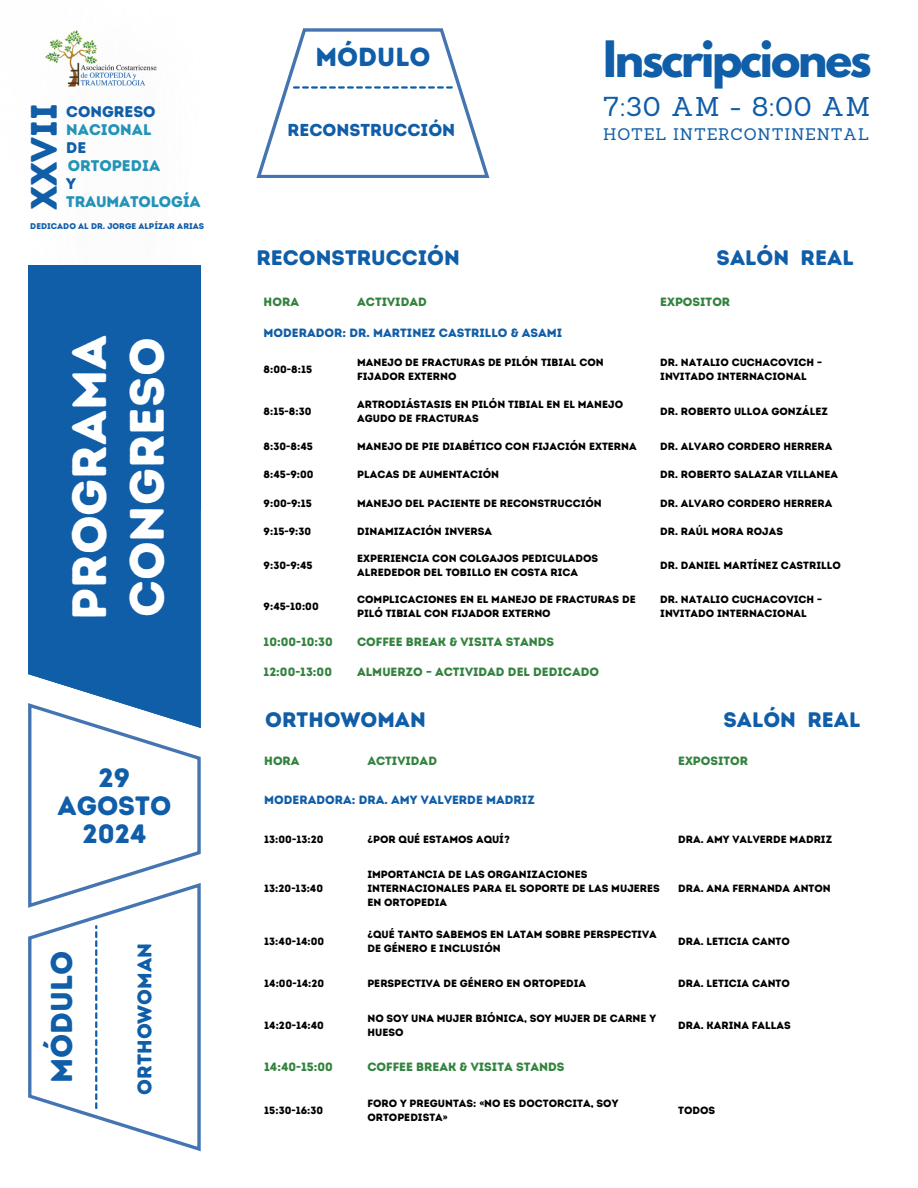
<style>
.page{position:relative;width:918px;height:1188px;background:#fff}
.page>*{position:absolute;margin:0;border:0;box-sizing:border-box;transform-origin:0 0}
.t1{font:48.3px/57.6px "Intro Rust Base";color:#fff}
.t2{font:700 44.4px "League Spartan";letter-spacing:-.05em;color:#105da8}
.t3{font:36.75px "Intro Rust Base";color:#105da8}
.t4{font:30.15px "Intro Rust Base";color:#105da8}
.t5{font:26.55px/28.2px "Intro Rust Base";color:#105da8;text-align:center}
.t6{font:26.4px "Sanchez";letter-spacing:.05em;color:#105da8}
.t7{font:26.25px "Intro Rust Base";color:#105da8}
.t8{font:21px "Intro Rust Base";color:#105da8}
.t9{font:19.8px "Intro Rust Base";color:#105da8}
.t10{font:17.25px "Intro Rust Base";color:#105da8}
.t11{font:16.35px "Sanchez";letter-spacing:.05em;color:#105da8}
.t12{font:15.45px "Intro Rust Base";color:#2393b7}
.t13{font:15.45px "Intro Rust Base";color:#105da8}
.t14{font:12px "Intro Rust Base";color:#34833f}
.t15{font:12px "Intro Rust Base";color:#105da8}
.t16{font:10.5px/14px "Intro Rust Base";color:#000}
.t17{font:8.25px "Intro Rust Base";color:#105ca8}
</style>
<div class="page">
<img style="left:44px;top:30px;width:113px;height:57px">
<svg style="left:28px;top:883px;width:172px;height:268px"></svg>
<svg style="left:95px;top:925px;width:2px;height:184px"></svg>
<svg style="left:29px;top:728px;width:172px;height:180px"></svg>
<svg style="left:28px;top:510px;width:172px;height:218px;background:#2b6fb2"></svg>
<div style="left:28px;top:265px;width:173px;height:245px;background:#105da8"></div>
<svg style="left:256px;top:28px;width:233px;height:150px"></svg>
<p class="t3" style="left:22px;top:210px;width:109px;rotate:-90deg">XXVII</p>
<p class="t13" style="left:66px;top:102px;width:91px">CONGRESO</p>
<p class="t12" style="left:66px;top:120px;width:87px">NACIONAL</p>
<h3 class="t13" style="left:66px;top:138px;width:22px">DE</h3>
<p class="t12" style="left:68px;top:157px;width:94px">ORTOPEDIA</p>
<p class="t13" style="left:66px;top:175px;width:11px">Y</p>
<p class="t12" style="left:66px;top:193px;width:136px">TRAUMATOLOGÍA</p>
<p class="t17" style="left:30px;top:221px;width:175px">DEDICADO AL DR. JORGE ALPÍZAR ARIAS</p>
<p class="t1" style="left:61px;top:620px;width:286px;rotate:-90deg">PROGRAMA<br>CONGRESO</p>
<p class="t5" style="left:57px;top:764px;width:115px">29<br>AGOSTO<br>2024</p>
<p class="t4" style="left:43px;top:1083px;width:134px;rotate:-90deg">MÓDULO</p>
<p class="t9" style="left:133px;top:1095px;width:153px;rotate:-90deg">ORTHOWOMAN</p>
<p class="t7" style="left:315px;top:42px;width:117px">MÓDULO</p>
<p class="t10" style="left:288px;top:119px;width:169px">RECONSTRUCCIÓN</p>
<p class="t8" style="left:256px;top:245px;width:205px">RECONSTRUCCIÓN</p>
<p class="t2" style="left:603px;top:37px;width:270px">Inscripciones</p>
<p class="t6" style="left:603px;top:89px;width:268px">7:30 AM - 8:00 AM</p>
<p class="t11" style="left:603px;top:124px;width:267px">HOTEL INTERCONTINENTAL</p>
<p class="t8" style="left:717px;top:245px;width:139px">SALÓN REAL</p>
<p class="t14" style="left:264px;top:295px;width:37px">HORA</p>
<h1 class="t14" style="left:357px;top:295px;width:71px">ACTIVIDAD</h1>
<h5 class="t14" style="left:660px;top:295px;width:72px">EXPOSITOR</h5>
<h4 class="t15" style="left:264px;top:325px;width:300px">MODERADOR: DR. MARTINEZ CASTRILLO &amp; ASAMI</h4>
<p class="t16" style="left:264px;top:363px;width:50px">8:00-8:15</p>
<h6 class="t16" style="left:357px;top:356px;width:248px">MANEJO DE FRACTURAS DE PILÓN TIBIAL CON<br>FIJADOR EXTERNO</h6>
<p class="t16" style="left:660px;top:356px;width:163px">DR. NATALIO CUCHACOVICH –<br>INVITADO INTERNACIONAL</p>
<h2 class="t16" style="left:264px;top:404px;width:49px">8:15-8:30</h2>
<p class="t16" style="left:357px;top:397px;width:268px">ARTRODIÁSTASIS EN PILÓN TIBIAL EN EL MANEJO<br>AGUDO DE FRACTURAS</p>
<p class="t16" style="left:660px;top:404px;width:169px">DR. ROBERTO ULLOA GONZÁLEZ</p>
<p class="t16" style="left:264px;top:440px;width:51px">8:30-8:45</p>
<p class="t16" style="left:357px;top:440px;width:281px">MANEJO DE PIE DIABÉTICO CON FIJACIÓN EXTERNA</p>
<p class="t16" style="left:660px;top:440px;width:174px">DR. ALVARO CORDERO HERRERA</p>
<p class="t16" style="left:264px;top:468px;width:51px">8:45-9:00</p>
<p class="t16" style="left:357px;top:468px;width:144px">PLACAS DE AUMENTACIÓN</p>
<p class="t16" style="left:660px;top:468px;width:179px">DR. ROBERTO SALAZAR VILLANEA</p>
<p class="t16" style="left:264px;top:496px;width:50px">9:00-9:15</p>
<p class="t16" style="left:357px;top:496px;width:246px">MANEJO DEL PACIENTE DE RECONSTRUCCIÓN</p>
<p class="t16" style="left:660px;top:496px;width:174px">DR. ALVARO CORDERO HERRERA</p>
<p class="t16" style="left:264px;top:524px;width:49px">9:15-9:30</p>
<p class="t16" style="left:357px;top:524px;width:136px">DINAMIZACIÓN INVERSA</p>
<p class="t16" style="left:660px;top:524px;width:124px">DR. RAÚL MORA ROJAS</p>
<p class="t16" style="left:264px;top:558px;width:51px">9:30-9:45</p>
<p class="t16" style="left:357px;top:551px;width:243px">EXPERIENCIA CON COLGAJOS PEDICULADOS<br>ALREDEDOR DEL TOBILLO EN COSTA RICA</p>
<p class="t16" style="left:660px;top:558px;width:182px">DR. DANIEL MARTÍNEZ CASTRILLO</p>
<p class="t16" style="left:264px;top:600px;width:57px">9:45-10:00</p>
<p class="t16" style="left:357px;top:593px;width:280px">COMPLICACIONES EN EL MANEJO DE FRACTURAS DE<br>PILÓ TIBIAL CON FIJADOR EXTERNO</p>
<p class="t16" style="left:660px;top:593px;width:163px">DR. NATALIO CUCHACOVICH –<br>INVITADO INTERNACIONAL</p>
<p class="t14" style="left:264px;top:634px;width:71px">10:00-10:30</p>
<p class="t14" style="left:357px;top:634px;width:199px">COFFEE BREAK &amp; VISITA STANDS</p>
<p class="t14" style="left:264px;top:665px;width:70px">12:00-13:00</p>
<p class="t14" style="left:357px;top:665px;width:244px">ALMUERZO – ACTIVIDAD DEL DEDICADO</p>
<p class="t8" style="left:265px;top:707px;width:162px">ORTHOWOMAN</p>
<p class="t8" style="left:723px;top:707px;width:139px">SALÓN REAL</p>
<p class="t14" style="left:264px;top:754px;width:37px">HORA</p>
<p class="t14" style="left:367px;top:754px;width:71px">ACTIVIDAD</p>
<p class="t14" style="left:678px;top:754px;width:72px">EXPOSITOR</p>
<p class="t15" style="left:264px;top:792px;width:272px">MODERADORA: DRA. AMY VALVERDE MADRIZ</p>
<p class="t16" style="left:264px;top:832px;width:61px">13:00-13:20</p>
<p class="t16" style="left:367px;top:832px;width:144px">¿POR QUÉ ESTAMOS AQUÍ?</p>
<p class="t16" style="left:678px;top:832px;width:156px">DRA. AMY VALVERDE MADRIZ</p>
<p class="t16" style="left:264px;top:881px;width:60px">13:20-13:40</p>
<p class="t16" style="left:367px;top:867px;width:294px">IMPORTANCIA DE LAS ORGANIZACIONES<br>INTERNACIONALES PARA EL SOPORTE DE LAS MUJERES<br>EN ORTOPEDIA</p>
<p class="t16" style="left:678px;top:881px;width:154px">DRA. ANA FERNANDA ANTON</p>
<p class="t16" style="left:264px;top:934px;width:62px">13:40-14:00</p>
<p class="t16" style="left:367px;top:927px;width:291px">¿QUÉ TANTO SABEMOS EN LATAM SOBRE PERSPECTIVA<br>DE GÉNERO E INCLUSIÓN</p>
<p class="t16" style="left:678px;top:934px;width:113px">DRA. LETICIA CANTO</p>
<p class="t16" style="left:264px;top:977px;width:62px">14:00-14:20</p>
<p class="t16" style="left:367px;top:977px;width:220px">PERSPECTIVA DE GÉNERO EN ORTOPEDIA</p>
<p class="t16" style="left:678px;top:977px;width:113px">DRA. LETICIA CANTO</p>
<p class="t16" style="left:264px;top:1019px;width:61px">14:20-14:40</p>
<p class="t16" style="left:367px;top:1012px;width:290px">NO SOY UNA MUJER BIÓNICA, SOY MUJER DE CARNE Y<br>HUESO</p>
<p class="t16" style="left:678px;top:1019px;width:114px">DRA. KARINA FALLAS</p>
<p class="t14" style="left:264px;top:1060px;width:70px">14:40-15:00</p>
<p class="t14" style="left:367px;top:1060px;width:199px">COFFEE BREAK &amp; VISITA STANDS</p>
<p class="t16" style="left:264px;top:1103px;width:61px">15:30-16:30</p>
<p class="t16" style="left:367px;top:1096px;width:252px">FORO Y PREGUNTAS: «NO ES DOCTORCITA, SOY<br>ORTOPEDISTA»</p>
<p class="t16" style="left:678px;top:1103px;width:39px">TODOS</p>
</div>
